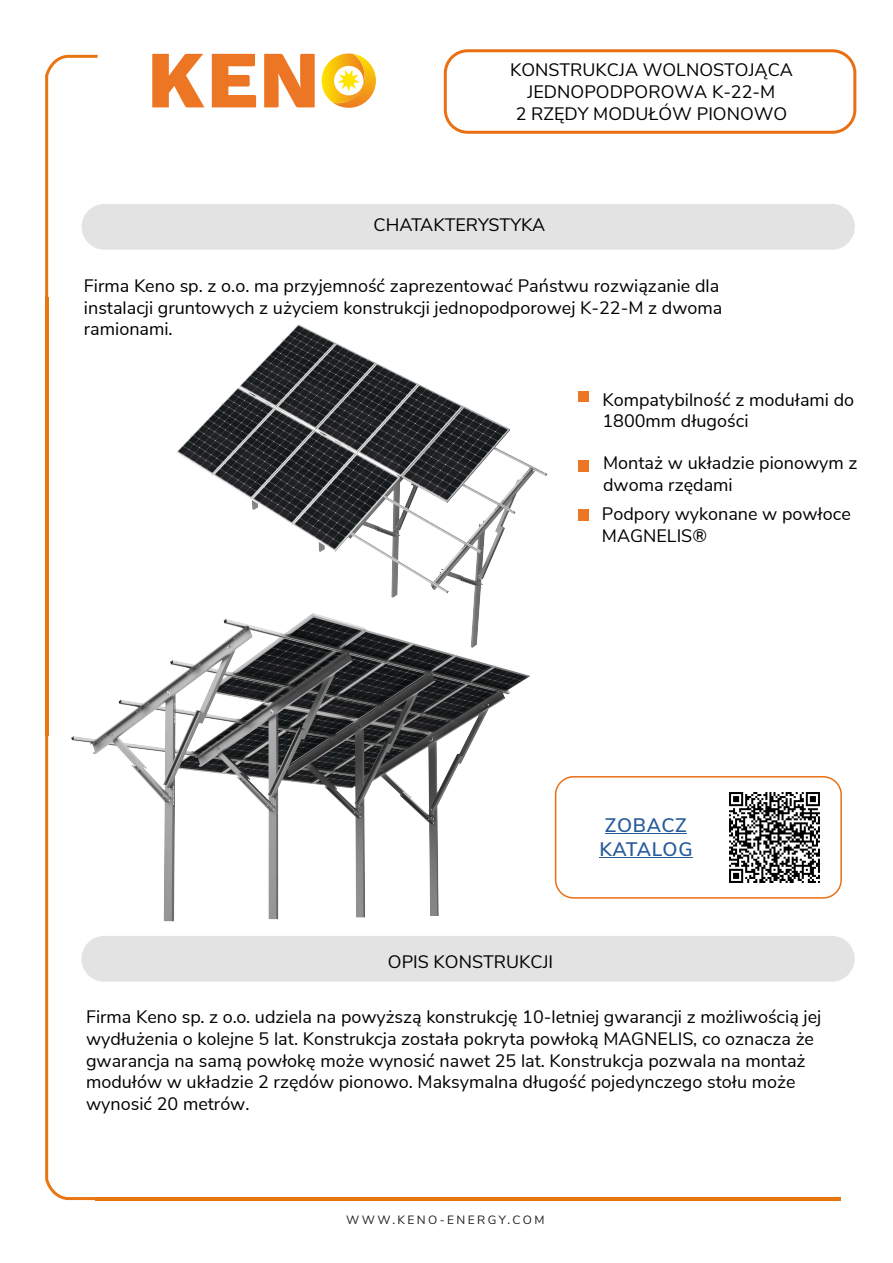
<style>
.page{position:relative;width:893px;height:1263px;background:#fff}
.page>*{position:absolute;margin:0;border:0;box-sizing:border-box;transform-origin:0 0}
.t1{font:600 19.5px/23.4px "Nunito Sans";letter-spacing:.025em;color:#275b9b}
.t2{font:18px/21.6px "Nunito Sans";color:#000}
.t3{font:12px "Nunito Sans";letter-spacing:.2em;color:#1d1d1b}
</style>
<div class="page">
<svg style="left:152px;top:54px;width:52px;height:53px"></svg>
<svg style="left:212px;top:54px;width:44px;height:53px"></svg>
<svg style="left:264px;top:54px;width:51px;height:53px"></svg>
<svg style="left:322px;top:53px;width:54px;height:55px"></svg>
<svg style="left:45px;top:55px;width:53px;height:1145px"></svg>
<hr style="left:96px;top:1197px;width:745px;height:3px;background:#e8750f">
<svg style="left:444px;top:49px;width:412px;height:85px"></svg>
<div style="left:82px;top:204px;width:773px;height:46px;background:#e3e3e3;border-radius:23px"></div>
<div style="left:81px;top:936px;width:774px;height:46px;background:#e3e3e3;border-radius:23px"></div>
<svg style="left:584px;top:776px;width:258px;height:123px"></svg>
<hr style="left:605px;top:833px;width:82px;height:1px;background:#275b9b">
<hr style="left:599px;top:857px;width:93px;height:1px;background:#275b9b">
<img style="left:45px;top:297px;width:3px;height:304px">
<img style="left:71px;top:317px;width:518px;height:284px">
<img style="left:45px;top:601px;width:539px;height:350px">
<p class="t2" style="left:510px;top:58px;width:284px;text-align:center">KONSTRUKCJA WOLNOSTOJĄCA<br>JEDNOPODPOROWA K-22-M<br>2 RZĘDY MODUŁÓW PIONOWO</p>
<p class="t2" style="left:374px;top:213px;width:173px">CHATAKTERYSTYKA</p>
<p class="t2" style="left:84px;top:274px;width:640px">Firma Keno sp. z o.o. ma przyjemność zaprezentować Państwu rozwiązanie dla instalacji gruntowych z użyciem konstrukcji jednopodporowej K-22-M z dwoma ramionami.</p>
<p class="t2" style="left:602px;top:387px;width:253px">Kompatybilność z modułami do<br>1800mm długości</p>
<p class="t2" style="left:603px;top:451px;width:256px">Montaż w układzie pionowym z dwoma rzędami</p>
<p class="t2" style="left:602px;top:502px;width:250px">Podpory wykonane w powłoce<br>MAGNELIS®</p>
<p class="t2" style="left:388px;top:950px;width:167px">OPIS KONSTRUKCJI</p>
<p class="t1" style="left:599px;top:813px;width:95px">ZOBACZ<br>KATALOG</p>
<p class="t2" style="left:86px;top:1005px;width:737px">Firma Keno sp. z o.o. udziela na powyższą konstrukcję 10-letniej gwarancji z możliwością jej wydłużenia o kolejne 5 lat. Konstrukcja została pokryta powłoką MAGNELIS, co oznacza że gwarancja na samą powłokę może wynosić nawet 25 lat. Konstrukcja pozwala na montaż modułów w układzie 2 rzędów pionowo. Maksymalna długość pojedynczego stołu może wynosić 20 metrów.</p>
<p class="t3" style="left:346px;top:1211px;width:200px">WWW.KENO-ENERGY.COM</p>
</div>
